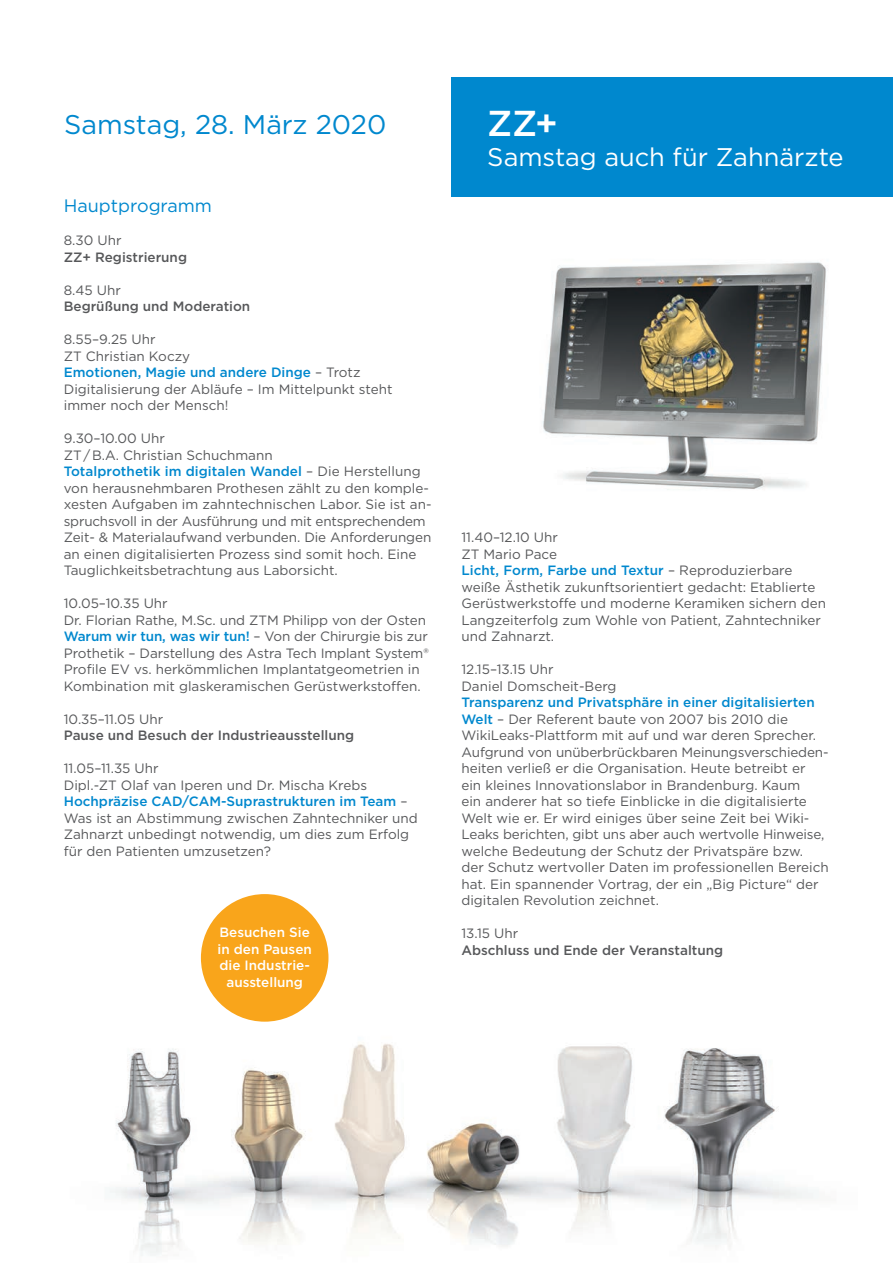
<style>
.page{position:relative;width:893px;height:1263px;background:#fff}
.page>*{position:absolute;margin:0;border:0;box-sizing:border-box;transform-origin:0 0}
.Head_2{font:500 36px "Gotham";color:#fff}
.Head_2-2{font:27px "Gotham";color:#0088ce}
.Head_2-3{font:25.5px "Gotham";color:#fff}
.Bodycopy_9_11{font:18px "Gotham";color:#0088ce}
.Head_medium_9_11{font:13.5px/16.5px "Gotham";color:#57585a}
.Bodycopy_9_11-2{font:13.5px/16.5px "Gotham";color:#57585a}
.Head_medium_9_11-2{font:500 13.5px/16.5px "Gotham";color:#57585a}
.t1{font:500 13.5px "Gotham";color:#fff}
.Bodycopy_9_11-3{font:500 13.5px "Gotham";color:#57585a}
.s1{font-weight:500;color:#0088ce}
.s2{font-weight:400}
</style>
<div class="page">
<img style="left:110px;top:1003px;width:704px;height:253px">
<div style="left:452px;top:77px;width:441px;height:119px;background:#0088ce"></div>
<img style="left:542px;top:262px;width:284px;height:228px">
<div style="left:201px;top:894px;width:127px;height:128px;background:#f9a51b;border-radius:50%"></div>
<p class="Head_2-2" style="left:64px;top:108px;width:324px">Samstag, 28. März 2020</p>
<p class="Head_2" style="left:487px;top:100px;width:72px">ZZ+</p>
<p class="Head_2-3" style="left:487px;top:141px;width:358px">Samstag auch für Zahnärzte</p>
<p class="Bodycopy_9_11" style="left:64px;top:194px;width:150px">Hauptprogramm</p>
<p class="Bodycopy_9_11-2" style="left:64px;top:232px;width:59px">8.30 Uhr</p>
<p class="Head_medium_9_11-2" style="left:64px;top:248px;width:125px">ZZ+ Registrierung</p>
<p class="Bodycopy_9_11-2" style="left:64px;top:281px;width:59px">8.45 Uhr</p>
<p class="Head_medium_9_11-2" style="left:64px;top:298px;width:188px">Begrüßung und Moderation</p>
<p class="Bodycopy_9_11-2" style="left:64px;top:331px;width:93px">8.55–9.25 Uhr</p>
<p class="Head_medium_9_11" style="left:64px;top:347px;width:128px">ZT Christian Koczy</p>
<p class="Head_medium_9_11" style="left:64px;top:364px;width:330px"><span class="s1">Emotionen, Magie und andere Dinge</span> – Trotz<br>Digitalisierung der Abläufe – Im Mittelpunkt steht immer noch der Mensch!</p>
<p class="Bodycopy_9_11-2" style="left:64px;top:430px;width:103px">9.30–10.00 Uhr</p>
<p class="Head_medium_9_11" style="left:64px;top:446px;width:210px">ZT / B.A. Christian Schuchmann</p>
<p class="Head_medium_9_11" style="left:64px;top:463px;width:369px"><span class="s1">Totalprothetik im digitalen Wandel</span> – Die Herstellung von herausnehmbaren Prothesen zählt zu den komple&shy;xesten Aufgaben im zahntechnischen Labor. Sie ist an&shy;spruchsvoll in der Ausführung und mit entsprechendem Zeit- &amp; Materialaufwand verbunden. Die Anforderungen an einen digitalisierten Prozess sind somit hoch. Eine Tauglichkeitsbetrachtung aus Laborsicht.</p>
<p class="Bodycopy_9_11-2" style="left:64px;top:595px;width:105px">10.05–10.35 Uhr</p>
<p class="Head_medium_9_11" style="left:64px;top:611px;width:364px">Dr. Florian Rathe, M.Sc. und ZTM Philipp von der Osten</p>
<p class="Head_medium_9_11" style="left:64px;top:628px;width:367px"><span class="s1">Warum wir tun, was wir tun!</span> – Von der Chirurgie bis zur Prothetik – Darstellung des Astra Tech Implant System® Profile EV vs. herkömmlichen Implantatgeometrien in Kombination mit glaskeramischen Gerüstwerkstoffen.</p>
<p class="Head_medium_9_11-2" style="left:64px;top:710px;width:292px"><span class="s2">10.35–11.05 Uhr<br></span>Pause und Besuch der Industrieausstellung</p>
<p class="Bodycopy_9_11-2" style="left:64px;top:760px;width:96px">11.05–11.35 Uhr</p>
<p class="Head_medium_9_11" style="left:64px;top:776px;width:305px">Dipl.-ZT Olaf van Iperen und Dr. Mischa Krebs</p>
<p class="Head_medium_9_11" style="left:64px;top:793px;width:356px"><span class="s1">Hochpräzise CAD/CAM-Suprastrukturen im Team</span> – Was ist an Abstimmung zwischen Zahntechniker und Zahnarzt unbedingt notwendig, um dies zum Erfolg für den Patienten umzusetzen?</p>
<p class="t1" style="left:220px;top:924px;width:92px">Besuchen Sie</p>
<p class="t1" style="left:218px;top:940px;width:96px">in den Pausen</p>
<p class="t1" style="left:219px;top:957px;width:92px">die Industrie-</p>
<p class="t1" style="left:226px;top:973px;width:78px">ausstellung</p>
<p class="Bodycopy_9_11-2" style="left:461px;top:529px;width:98px">11.40–12.10 Uhr</p>
<p class="Head_medium_9_11" style="left:461px;top:545px;width:97px">ZT Mario Pace</p>
<p class="Bodycopy_9_11-2" style="left:461px;top:562px;width:366px"><span class="s1">Licht, Form, Farbe und Textur</span> – Reproduzierbare weiße Ästhetik zukunftsorientiert gedacht: Etablierte Gerüstwerkstoffe und moderne Keramiken sichern den Langzeiterfolg zum Wohle von Patient, Zahntechniker und Zahnarzt.</p>
<p class="Bodycopy_9_11-2" style="left:461px;top:661px;width:94px">12.15–13.15 Uhr</p>
<p class="Head_medium_9_11" style="left:461px;top:677px;width:157px">Daniel Domscheit-Berg</p>
<p class="Bodycopy_9_11-2" style="left:461px;top:694px;width:369px"><span class="s1">Transparenz und Privatsphäre in einer digitalisierten Welt</span> – Der Referent baute von 2007 bis 2010 die WikiLeaks-Plattform mit auf und war deren Sprecher.<br>Aufgrund von unüberbrückbaren Meinungsverschieden&shy;heiten verließ er die Organisation. Heute betreibt er ein kleines Innovationslabor in Brandenburg. Kaum<br>ein anderer hat so tiefe Einblicke in die digitalisierte Welt wie er. Er wird einiges über seine Zeit bei Wiki-Leaks berichten, gibt uns aber auch wertvolle Hinweise, welche Bedeutung der Schutz der Privatspäre bzw. der Schutz wertvoller Daten im professionellen Bereich hat. Ein spannender Vortrag, der ein „Big Picture“ der digitalen Revolution zeichnet.</p>
<p class="Bodycopy_9_11-2" style="left:461px;top:925px;width:58px">13.15 Uhr</p>
<p class="Bodycopy_9_11-3" style="left:461px;top:941px;width:263px">Abschluss und Ende der Veranstaltung</p>
</div>
